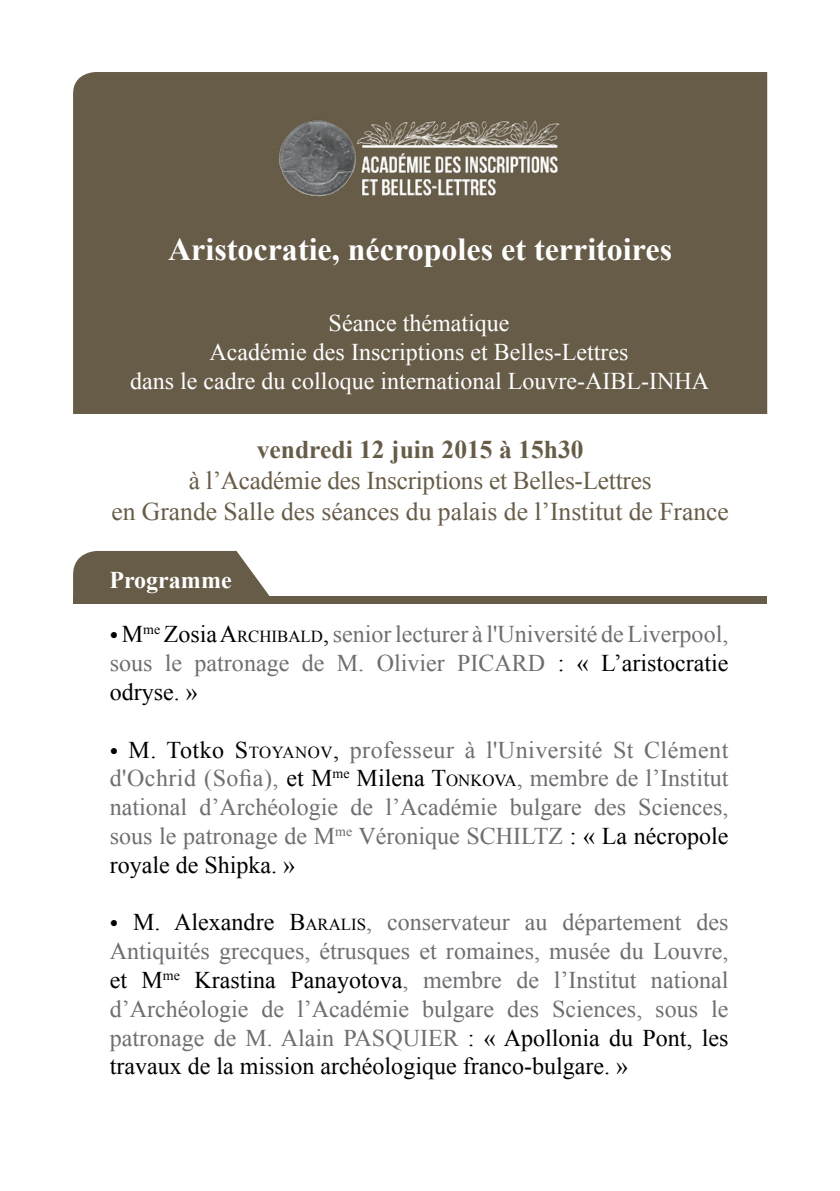
<style>
.page{position:relative;width:840px;height:1191px;background:#fff}
.page>*{position:absolute;margin:0;border:0;box-sizing:border-box;transform-origin:0 0}
.t1{font:700 32px "Times New Roman";color:#fff}
.t2{font:25.6px/30.6px "Times New Roman";color:#675c48;text-align:center}
.t3{font:700 25.6px "Times New Roman";color:#675c48}
.t4{font:24px/28.8px "Times New Roman";color:#6d6e71;text-align:justify}
.t5{font:24px/28.8px "Times New Roman";color:#fff;text-align:center}
.t6{font:700 24px "Times New Roman";color:#fff}
.s1{font-size:14px;color:#000}
.s2{color:#000}
.s3{font-size:16.8px;color:#000}
</style>
<div class="page">
<div style="left:73px;top:72px;width:693px;height:342px;background:#675c48"></div>
<svg style="left:73px;top:551px;width:197px;height:45px;background:#766c5a"></svg>
<img style="left:276px;top:117px;width:288px;height:82px">
<div style="left:73px;top:596px;width:693px;height:8px;background:#675c48"></div>
<h1 class="t1" style="left:168px;top:227px;width:505px">Aristocratie, nécropoles et territoires</h1>
<p class="t5" style="left:130px;top:309px;width:580px">Séance thématique<br>Académie des Inscriptions et Belles-Lettres<br>dans le cadre du colloque international Louvre-AIBL-INHA</p>
<p class="t3" style="left:256px;top:432px;width:328px">vendredi 12 juin 2015 à 15h30</p>
<p class="t2" style="left:111px;top:465px;width:618px">à l’Académie des Inscriptions et Belles-Lettres<br>en Grande Salle des séances du palais de l’Institut de France</p>
<p class="t6" style="left:109px;top:563px;width:124px">Programme</p>
<p class="t4" style="left:110px;top:619px;width:620px"><span class="s1">●</span> <span class="s2">M</span><sup>me</sup> <span class="s2">Zosia</span> <span class="s2">A</span><span class="s3">RCHIBALD</span><span class="s2">,</span> senior lecturer à l'Université de Liverpool, sous le patronage de M. Olivier PICARD <span class="s2">: « L’aristocratie odryse. »</span></p>
<p class="t4" style="left:110px;top:734px;width:620px"><span class="s1">●</span> <span class="s2">M. Totko</span> <span class="s2">S</span><span class="s3">TOYANOV</span><span class="s2">,</span> professeur à l'Université St Clément d'Ochrid (Sofia), <span class="s2">et M</span><sup>me</sup> <span class="s2">Milena</span> <span class="s2">T</span><span class="s3">ONKOVA</span>, membre de l’Institut national d’Archéologie de l’Académie bulgare des Sciences, sous le patronage de M<sup>me</sup> Véronique SCHILTZ <span class="s2">: « La nécropole royale de Shipka. »</span></p>
<p class="t4" style="left:110px;top:907px;width:619px"><span class="s1">●</span> <span class="s2">M. Alexandre</span> <span class="s2">B</span><span class="s3">ARALIS</span>, conservateur au département des Antiquités grecques, étrusques et romaines, musée du Louvre, <span class="s2">et M</span><sup>me</sup> <span class="s2">Krastina Panayotova</span>, membre de l’Institut national d’Archéologie de l’Académie bulgare des Sciences, sous le patronage de M. Alain PASQUIER <span class="s2">: « Apollonia du Pont, les travaux de la mission archéologique franco-bulgare. »</span></p>
</div>
